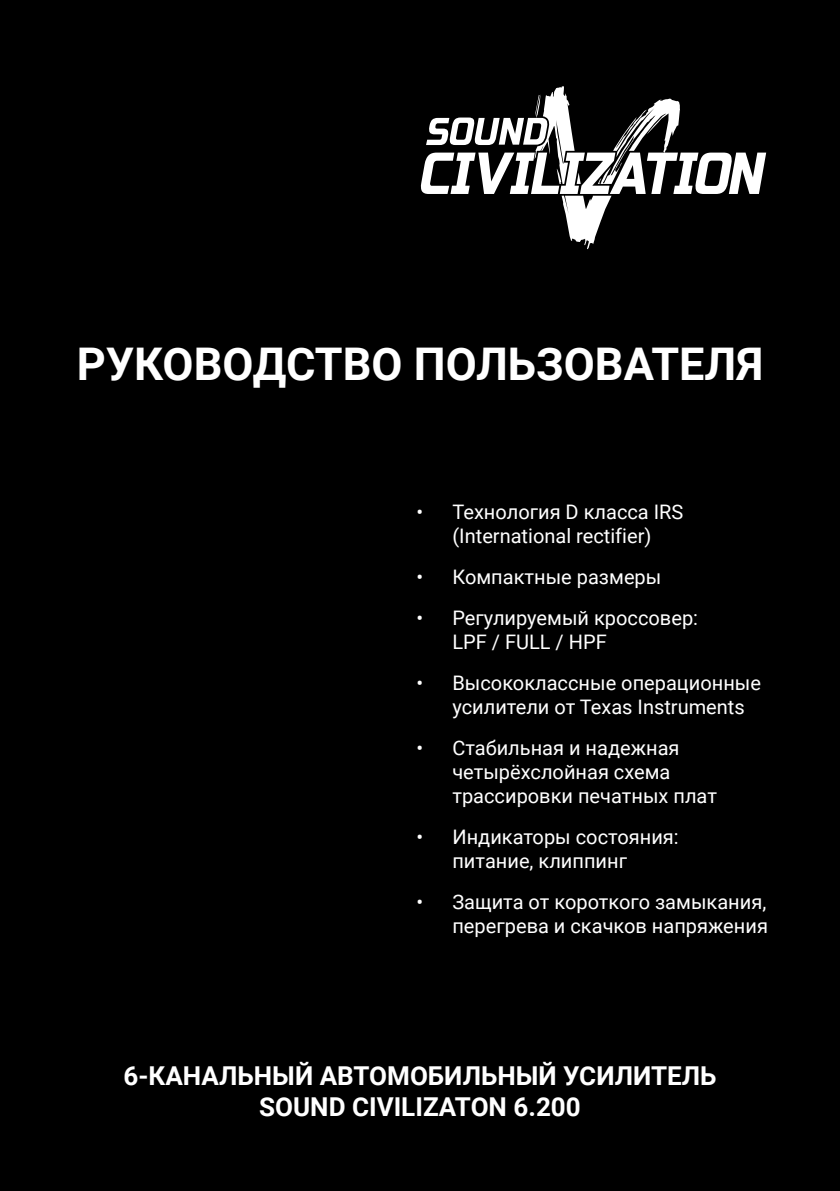
<style>
.page{position:relative;width:840px;height:1191px;background:#fff}
.page>*{position:absolute;margin:0;border:0;box-sizing:border-box;transform-origin:0 0}
.t1{font:700 45px "Roboto";color:#fff}
.t2{font:700 26px/31.2px "Roboto";color:#fff;text-align:center}
.t3{font:20px/24px "Roboto";color:#fff}
</style>
<div class="page">
<div style="left:0;top:0;width:839px;height:1191px;background:#000"></div>
<svg style="left:420px;top:86px;width:345px;height:163px"></svg>
<h1 class="t1" style="left:77px;top:332px;width:687px">РУКОВОДСТВО ПОЛЬЗОВАТЕЛЯ</h1>
<p class="t3" style="left:416px;top:499px;width:268px;text-align:center">• Технология D класса IRS (International rectifier)</p>
<p class="t3" style="left:416px;top:564px;width:246px">• Компактные размеры</p>
<p class="t3" style="left:452px;top:605px;width:247px;text-indent:-36px">• Регулируемый кроссовер:<br>LPF / FULL / HPF</p>
<p class="t3" style="left:452px;top:670px;width:310px;text-indent:-36px">• Высококлассные операционные усилители от Texas Instruments</p>
<p class="t3" style="left:452px;top:735px;width:266px;text-indent:-36px">• Стабильная и надежная четырёхслойная схема трассировки печатных плат</p>
<p class="t3" style="left:452px;top:824px;width:228px;text-indent:-36px">• Индикаторы состояния: питание, клиппинг</p>
<p class="t3" style="left:416px;top:889px;width:353px;text-align:right">• Защита от короткого замыкания, перегрева и скачков напряжения</p>
<h2 class="t2" style="left:123px;top:1059px;width:594px">6-КАНАЛЬНЫЙ АВТОМОБИЛЬНЫЙ УСИЛИТЕЛЬ<br>SOUND CIVILIZATON 6.200</h2>
</div>
